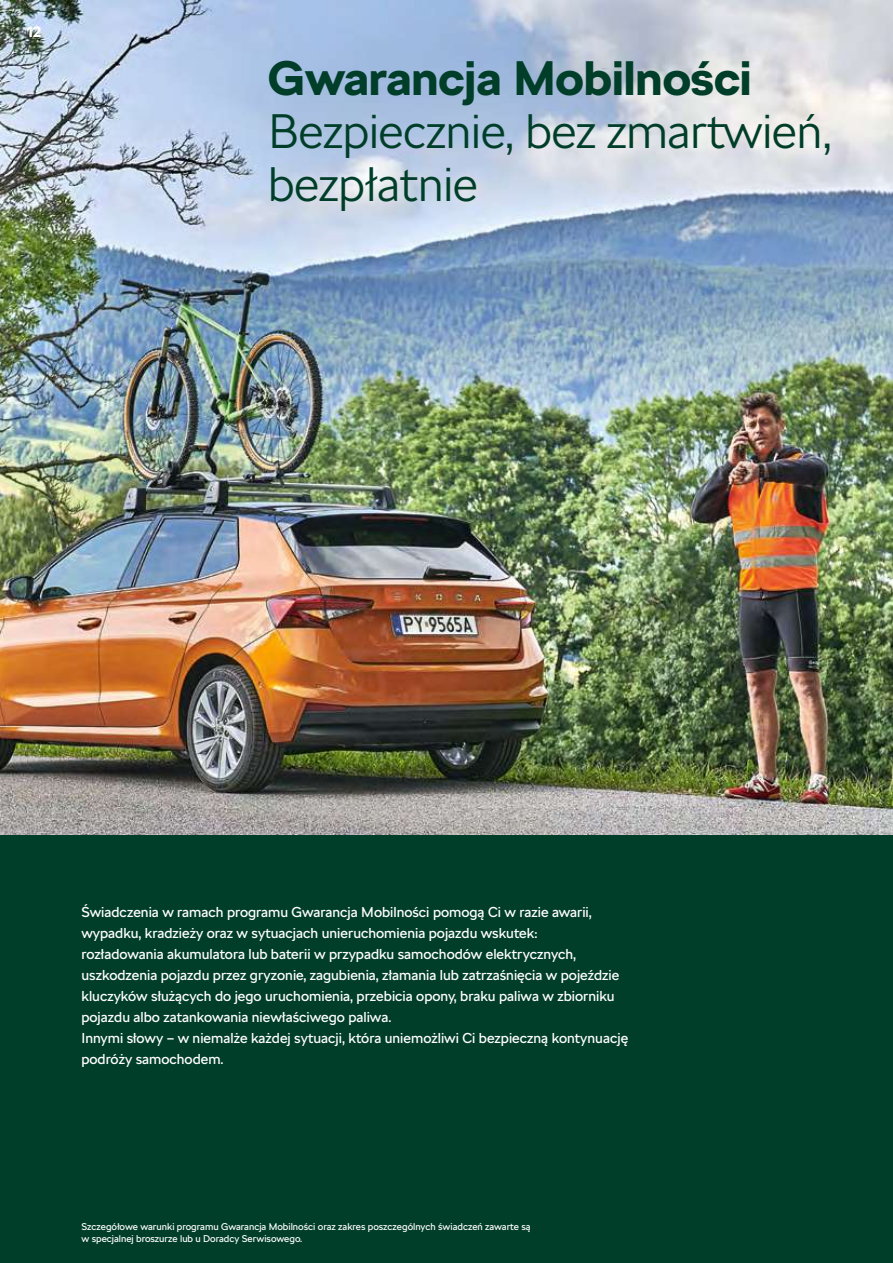
<style>
.page{position:relative;width:893px;height:1263px;background:#fff}
.page>*{position:absolute;margin:0;border:0;box-sizing:border-box;transform-origin:0 0}
.t1{font:300 48px/52.8px "SKODA Next";color:#003e29}
.t2{font:700 48px "SKODA Next";color:#003e29}
.t3{font:700 15px "SKODA Next";color:#fff}
.t4{font:14.25px/21px "SKODA Next";color:#fff}
.t5{font:9.75px/11.7px "SKODA Next";color:#fff}
</style>
<div class="page">
<img style="left:0;top:0;width:893px;height:836px">
<div style="left:0;top:836px;width:893px;height:427px;background:#003e29"></div>
<p class="t3" style="left:26px;top:23px;width:17px">12</p>
<h1 class="t2" style="left:268px;top:50px;width:485px">Gwarancja Mobilności</h1>
<h1 class="t1" style="left:268px;top:105px;width:566px">Bezpiecznie, bez zmartwień, bezpłatnie</h1>
<p class="t4" style="left:81px;top:901px;width:548px">Świadczenia w ramach programu Gwarancja Mobilności pomogą Ci w razie awarii, wypadku, kradzieży oraz w sytuacjach unieruchomienia pojazdu wskutek:<br>rozładowania akumulatora lub baterii w przypadku samochodów elektrycznych, uszkodzenia pojazdu przez gryzonie, zagubienia, złamania lub zatrzaśnięcia w pojeździe kluczyków służących do jego uruchomienia, przebicia opony, braku paliwa w zbiorniku pojazdu albo zatankowania niewłaściwego paliwa.<br>Innymi słowy – w niemalże każdej sytuacji, która uniemożliwi Ci bezpieczną kontynuację podróży samochodem.</p>
<p class="t5" style="left:81px;top:1221px;width:451px">Szczegółowe warunki programu Gwarancja Mobilności oraz zakres poszczególnych świadczeń zawarte są w specjalnej broszurze lub u Doradcy Serwisowego.</p>
</div>
